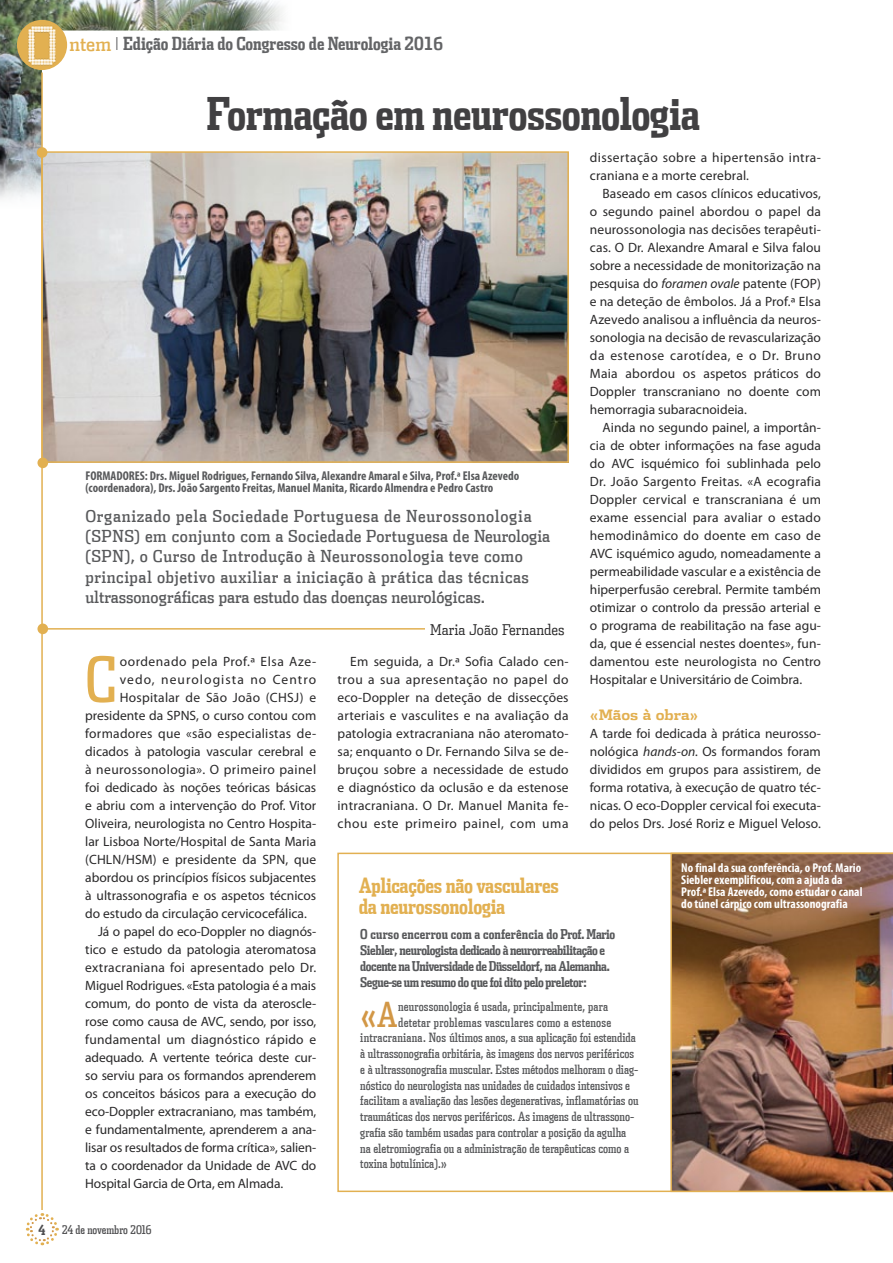
<style>
.page{position:relative;width:893px;height:1263px;background:#fff}
.page>*{position:absolute;margin:0;border:0;box-sizing:border-box;transform-origin:0 0}
.t1{font:62.85px "Dispatch Comp";color:#e2b051}
.t2{font:700 45px "Dispatch Comp Tab";letter-spacing:-.01em;color:#414042}
.t3{font:34.35px "Dispatch Comp";color:#d29746}
.t4{font:700 21px/21px "Dispatch Comp Tab";letter-spacing:-.01em;color:#e2b051}
.t5{font:700 18px "Dispatch Comp Tab";color:#636466}
.t6{font:16.5px/20.2px "Dispatch Cond";letter-spacing:.03em;color:#58595b}
.t7{font:300 15px "Dispatch Cond";color:#292829}
.t8{font:700 14.25px "Dispatch";color:#e2b051}
.t9{font:13.5px/18px "Myriad Pro";color:#292829;text-align:justify}
.t10{font:700 13.5px/15.8px "Dispatch Comp Tab";letter-spacing:-.03em;color:#58595b}
.t11{font:13.5px "Myriad Pro";letter-spacing:.02em;color:#292829}
.t12{font:13.5px/18px "Myriad Pro";letter-spacing:.03em;color:#292829}
.t13{font:13.5px "Myriad Pro";letter-spacing:.04em;color:#292829}
.t14{font:13.5px "Myriad Pro";letter-spacing:.08em;color:#292829}
.t15{font:12.75px "Dispatch Comp";color:#58595b}
.t16{font:700 condensed 12.75px/12px "Myriad Pro";color:#58595b}
.t17{font:700 condensed 12.75px/12px "Myriad Pro";color:#fff}
.t18{font:12.75px "Dispatch Comp";letter-spacing:.02em;color:#58595b}
.t19{font:12px "Dispatch Comp";color:#4d4d4f}
.s1{font-family:"Dispatch Cond Tab";font-weight:400;font-size:19.5px;color:#e2b051}
.s2{font-weight:300}
.s3{font-style:italic}
.s4{font-weight:700;font-size:13.5px}
</style>
<div class="page">
<img style="left:0;top:0;width:283px;height:199px">
<div style="left:42px;top:58px;width:851px;height:386px;background:#fff"></div>
<div style="left:49px;top:31px;width:401px;height:39px;background:#fff;border-radius:9px"></div>
<hr style="left:43px;top:628px;width:403px;height:2px;background:#e2b051">
<div style="left:425px;top:623px;width:144px;height:15px;background:#fff"></div>
<img style="left:43px;top:153px;width:524px;height:308px">
<div style="left:37px;top:623px;width:11px;height:11px;background:#e2b051;border-radius:50%"></div>
<div style="left:37px;top:457px;width:11px;height:11px;background:#e2b051;border-radius:50%"></div>
<div style="left:37px;top:147px;width:10px;height:11px;background:#e2b051;border-radius:50%"></div>
<svg style="left:337px;top:853px;width:333px;height:339px"></svg>
<img style="left:670px;top:853px;width:223px;height:339px">
<svg style="left:25px;top:1213px;width:34px;height:33px"></svg>
<hr style="left:41px;top:72px;width:2px;height:1138px;background:#e2b051">
<div style="left:17px;top:20px;width:50px;height:50px;background:#e2b051;border-radius:50%"></div>
<img style="left:23px;top:21px;width:38px;height:48px">
<h3 class="t5" style="left:70px;top:33px;width:375px"><span class="s1">ntem</span> <span class="s2">|</span> Edição Diária do Congresso de Neurologia 2016</h3>
<h2 class="t2" style="left:206px;top:85px;width:495px">Formação em neurossonologia</h2>
<p class="t12" style="left:590px;top:148px;width:233px">dissertação sobre a hipertensão intra&shy;craniana e a morte cerebral.</p>
<p class="t9" style="left:590px;top:184px;width:233px;text-indent:13px">Baseado em casos clínicos educativos, o segundo painel abordou o papel da neurossonologia nas decisões terapêuti&shy;cas. O Dr. Alexandre Amaral e Silva falou sobre a necessidade de monitorização na pesquisa do <span class="s3">foramen ovale</span> patente (FOP) e na deteção de êmbolos. Já a Prof.ª Elsa Azevedo analisou a influência da neuros&shy;sonologia na decisão de revascularização da estenose carotídea, e o Dr. Bruno Maia abordou os aspetos práticos do Doppler transcraniano no doente com hemorragia subaracnoideia.</p>
<p class="t9" style="left:590px;top:418px;width:233px;text-indent:13px">Ainda no segundo painel, a importân&shy;cia de obter informações na fase aguda do AVC isquémico foi sublinhada pelo Dr. João Sargento Freitas. «A ecografia Doppler cervical e transcraniana é um exame essencial para avaliar o estado hemodinâmico do doente em caso de AVC isquémico agudo, nomeadamente a permeabilidade vascular e a existência de hiperperfusão cerebral. Permite também otimizar o controlo da pressão arterial e o programa de reabilitação na fase agu&shy;da, que é essencial nestes doentes», fun&shy;damentou este neurologista no Centro Hospitalar e Universitário de Coimbra.</p>
<p class="t8" style="left:590px;top:705px;width:110px">«Mãos à obra»</p>
<p class="t9" style="left:590px;top:724px;width:233px">A tarde foi dedicada à prática neurosso&shy;nológica <span class="s3">hands-on.</span> Os formandos foram divididos em grupos para assistirem, de forma rotativa, à execução de quatro téc&shy;nicas. O eco-Doppler cervical foi executa&shy;do pelos Drs. José Roriz e Miguel Veloso.</p>
<p class="t16" style="left:85px;top:469px;width:435px;text-indent:60px">: Drs. Miguel Rodrigues, Fernando Silva, Alexandre Amaral e Silva, Prof.ª Elsa Azevedo (coordenadora), Drs. João Sargento Freitas, Manuel Manita, Ricardo Almendra e Pedro Castro</p>
<p class="t16" style="left:85px;top:469px;width:38px">FORMADORES</p>
<p class="t6" style="left:85px;top:505px;width:466px">Organizado pela Sociedade Portuguesa de Neurossonologia (SPNS) em conjunto com a Sociedade Portuguesa de Neurologia (SPN), o Curso de Introdução à Neurossonologia teve como principal objetivo auxiliar a iniciação à prática das técnicas ultrassonográficas para estudo das doenças neurológicas.</p>
<p class="t7" style="left:430px;top:620px;width:136px">Maria João Fernandes</p>
<h1 class="t1" style="left:85px;top:641px;width:34px">C</h1>
<p class="t13" style="left:120px;top:653px;width:198px">oordenado pela Prof.ª Elsa Aze-</p>
<p class="t9" style="left:338px;top:652px;width:233px;text-indent:13px">Em seguida, a Dr.ª Sofia Calado cen&shy;trou a sua apresentação no papel do eco-Doppler na deteção de dissecções arteriais e vasculites e na avaliação da patologia extracraniana não ateromato&shy;sa; enquanto o Dr. Fernando Silva se de&shy;bruçou sobre a necessidade de estudo e diagnóstico da oclusão e da estenose intracraniana. O Dr. Manuel Manita fe&shy;chou este primeiro painel, com uma</p>
<p class="t14" style="left:120px;top:671px;width:198px">vedo, neurologista no Centro</p>
<p class="t11" style="left:120px;top:689px;width:198px">Hospitalar de São João (CHSJ) e</p>
<p class="t9" style="left:85px;top:706px;width:233px">presidente da SPNS, o curso contou com</p>
<p class="t11" style="left:85px;top:725px;width:233px">formadores que «são especialistas de-</p>
<p class="t9" style="left:85px;top:742px;width:233px">dicados à patologia vascular cerebral e</p>
<p class="t12" style="left:85px;top:760px;width:232px">à neurossonologia». O primeiro painel</p>
<p class="t9" style="left:85px;top:778px;width:233px">foi dedicado às noções teóricas básicas</p>
<p class="t9" style="left:85px;top:796px;width:233px">e abriu com a intervenção do Prof. Vitor</p>
<p class="t9" style="left:85px;top:814px;width:233px">Oliveira, neurologista no Centro Hospita-</p>
<p class="t9" style="left:85px;top:832px;width:233px">lar Lisboa Norte/Hospital de Santa Maria</p>
<p class="t9" style="left:85px;top:850px;width:232px">(CHLN/HSM) e presidente da SPN, que</p>
<p class="t9" style="left:85px;top:868px;width:233px">abordou os princípios físicos subjacentes</p>
<p class="t9" style="left:85px;top:886px;width:233px">à ultrassonografia e os aspetos técnicos</p>
<p class="t9" style="left:85px;top:904px;width:223px">do estudo da circulação cervicocefálica.</p>
<p class="t9" style="left:98px;top:922px;width:220px">Já o papel do eco-Doppler no diagnós-</p>
<p class="t9" style="left:85px;top:940px;width:233px">tico e estudo da patologia ateromatosa</p>
<p class="t11" style="left:85px;top:959px;width:233px">extracraniana foi apresentado pelo Dr.</p>
<p class="t9" style="left:85px;top:976px;width:233px">Miguel Rodrigues. «Esta patologia é a mais</p>
<p class="t9" style="left:85px;top:994px;width:233px">comum, do ponto de vista da ateroscle-</p>
<p class="t9" style="left:85px;top:1012px;width:233px">rose como causa de AVC, sendo, por isso,</p>
<p class="t11" style="left:85px;top:1031px;width:233px">fundamental um diagnóstico rápido e</p>
<p class="t9" style="left:85px;top:1048px;width:233px">adequado. A vertente teórica deste cur-</p>
<p class="t9" style="left:85px;top:1066px;width:233px">so serviu para os formandos aprenderem</p>
<p class="t9" style="left:85px;top:1084px;width:233px">os conceitos básicos para a execução do</p>
<p class="t9" style="left:85px;top:1102px;width:233px">eco-Doppler extracraniano, mas também,</p>
<p class="t9" style="left:85px;top:1120px;width:233px">e fundamentalmente, aprenderem a ana-</p>
<p class="t9" style="left:85px;top:1138px;width:233px">lisar os resultados de forma crítica», salien-</p>
<p class="t9" style="left:85px;top:1156px;width:233px">ta o coordenador da Unidade de AVC do</p>
<p class="t9" style="left:85px;top:1174px;width:199px">Hospital Garcia de Orta, em Almada.</p>
<p class="t17" style="left:681px;top:861px;width:183px">No final da sua conferência, o Prof. Mario Siebler exemplificou, com a ajuda da Prof.ª Elsa Azevedo, como estudar o canal do túnel cárpico com ultrassonografia</p>
<h3 class="t4" style="left:359px;top:874px;width:202px">Aplicações não vasculares da neurossonologia</h3>
<p class="t10" style="left:360px;top:926px;width:256px">O curso encerrou com a conferência do Prof. Mario Siebler, neurologista dedicado à neurorreabilitação e docente na Universidade de Düsseldorf, na Alemanha.<br>Segue-se um resumo do que foi dito pelo preletor:</p>
<h3 class="t3" style="left:360px;top:993px;width:39px">«A</h3>
<p class="t15" style="left:398px;top:998px;width:211px">neurossonologia é usada, principalmente, para</p>
<p class="t18" style="left:398px;top:1014px;width:215px">detetar problemas vasculares como a estenose</p>
<p class="t15" style="left:360px;top:1030px;width:277px">intracraniana. Nos últimos anos, a sua aplicação foi estendida</p>
<p class="t15" style="left:360px;top:1046px;width:275px">à ultrassonografia orbitária, às imagens dos nervos periféricos</p>
<p class="t15" style="left:360px;top:1061px;width:280px">e à ultrassonografia muscular. Estes métodos melhoram o diag-</p>
<p class="t15" style="left:360px;top:1077px;width:271px">nóstico do neurologista nas unidades de cuidados intensivos e</p>
<p class="t15" style="left:360px;top:1093px;width:280px">facilitam a avaliação das lesões degenerativas, inflamatórias ou</p>
<p class="t15" style="left:360px;top:1109px;width:276px">traumáticas dos nervos periféricos. As imagens de ultrassono-</p>
<p class="t15" style="left:360px;top:1124px;width:267px">grafia são também usadas para controlar a posição da agulha</p>
<p class="t15" style="left:360px;top:1140px;width:270px">na eletromiografia ou a administração de terapêuticas como a</p>
<p class="t15" style="left:360px;top:1156px;width:88px">toxina botulínica).»</p>
<p class="t19" style="left:39px;top:1223px;width:115px"><span class="s4">4</span> 24 de novembro 2016</p>
</div>
